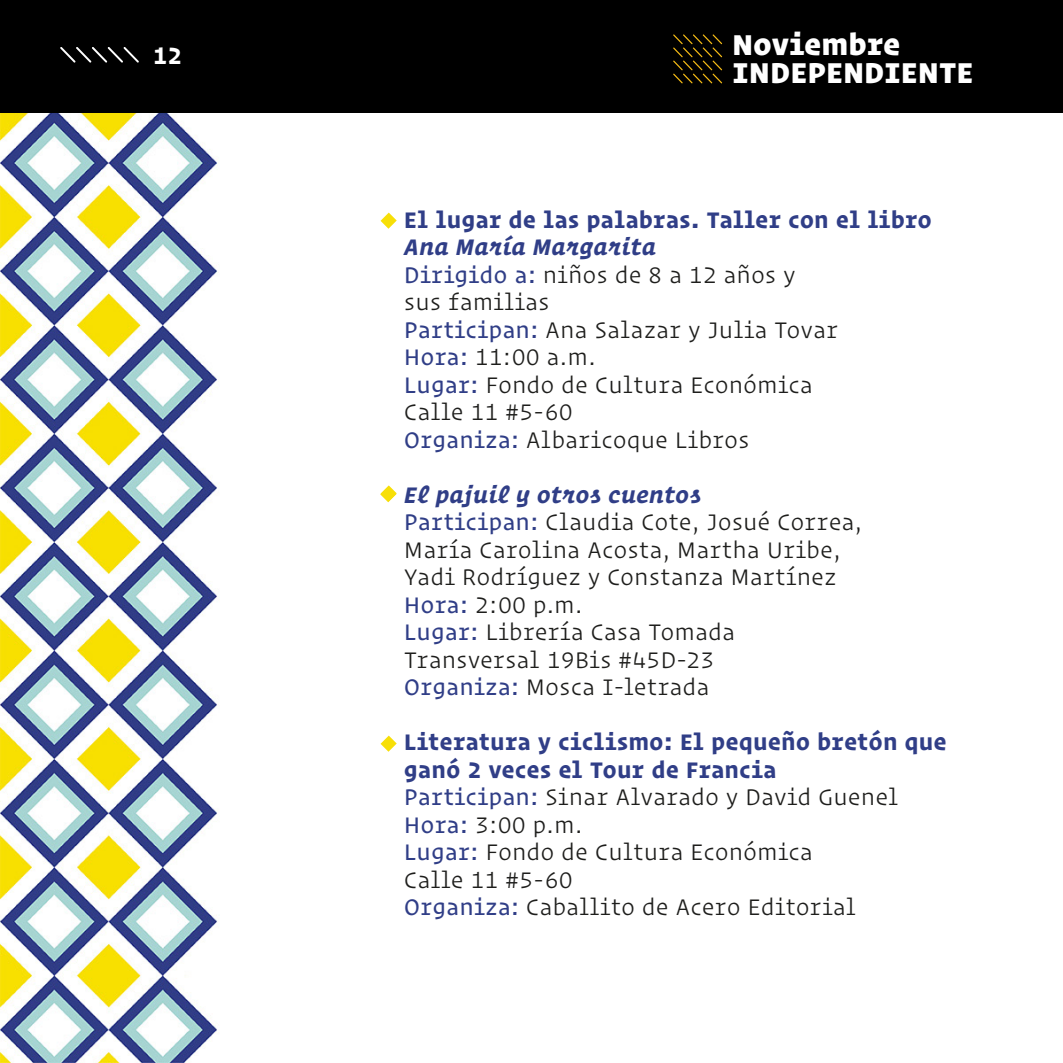
<style>
.page{position:relative;width:1063px;height:1063px;background:#fff}
.page>*{position:absolute;margin:0;border:0;box-sizing:border-box;transform-origin:0 0}
.t1{font:900 28.75px "Operator S Sm";color:#fff}
.t2{font:700 23.5px "Operator S Sm";color:#fff}
.t3{font:300 22.5px/27.5px "Operator S Sm";color:#1e1e1c}
.t4{font:700 22.5px "Operator S Sm";letter-spacing:-.005em;color:#303e87}
.s1{font-weight:700;font-style:italic;color:#303e87}
.s2{font-weight:400;color:#303e87}
.s3{font-weight:700;color:#303e87}
</style>
<div class="page">
<img style="left:0;top:113px;width:389px;height:950px">
<div style="left:0;top:0;width:1063px;height:113px;background:#000"></div>
<svg style="left:673px;top:34px;width:49px;height:49px"></svg>
<svg style="left:60px;top:47px;width:79px;height:16px"></svg>
<svg style="left:380px;top:485px;width:17px;height:17px"></svg>
<svg style="left:381px;top:736px;width:16px;height:16px"></svg>
<svg style="left:381px;top:213px;width:16px;height:16px"></svg>
<p class="t2" style="left:153px;top:33px;width:31px">12</p>
<p class="t1" style="left:732px;top:28px;width:170px">Noviembre</p>
<p class="t1" style="left:732px;top:57px;width:243px">INDEPENDIENTE</p>
<p class="t4" style="left:404px;top:199px;width:530px">El lugar de las palabras. Taller con el libro</p>
<p class="t3" style="left:404px;top:231px;width:436px"><span class="s1">Ana María Margarita<br></span><span class="s2">Dirigido a:</span> niños de 8 a 12 años y sus familias<br><span class="s2">Participan:</span> Ana Salazar y Julia Tovar<br><span class="s2">Hora:</span> 11:00 a.m.<br><span class="s2">Lugar:</span> Fondo de Cultura Económica<br>Calle 11 #5-60<br><span class="s2">Organiza:</span> Albaricoque Libros</p>
<p class="t3" style="left:404px;top:478px;width:460px"><span class="s1">El pajuil y otros cuentos<br></span><span class="s2">Participan:</span> Claudia Cote, Josué Correa,<br>María Carolina Acosta, Martha Uribe,<br>Yadi Rodríguez y Constanza Martínez<br><span class="s2">Hora:</span> 2:00 p.m.<br><span class="s2">Lugar:</span> Librería Casa Tomada<br>Transversal 19Bis #45D-23<br><span class="s2">Organiza:</span> Mosca I-letrada</p>
<p class="t3" style="left:404px;top:726px;width:544px"><span class="s3">Literatura y ciclismo: El pequeño bretón que ganó 2 veces el Tour de Francia<br></span><span class="s2">Participan:</span> Sinar Alvarado y David Guenel<br><span class="s2">Hora:</span> 3:00 p.m.<br><span class="s2">Lugar:</span> Fondo de Cultura Económica<br>Calle 11 #5-60<br><span class="s2">Organiza:</span> Caballito de Acero Editorial</p>
</div>
